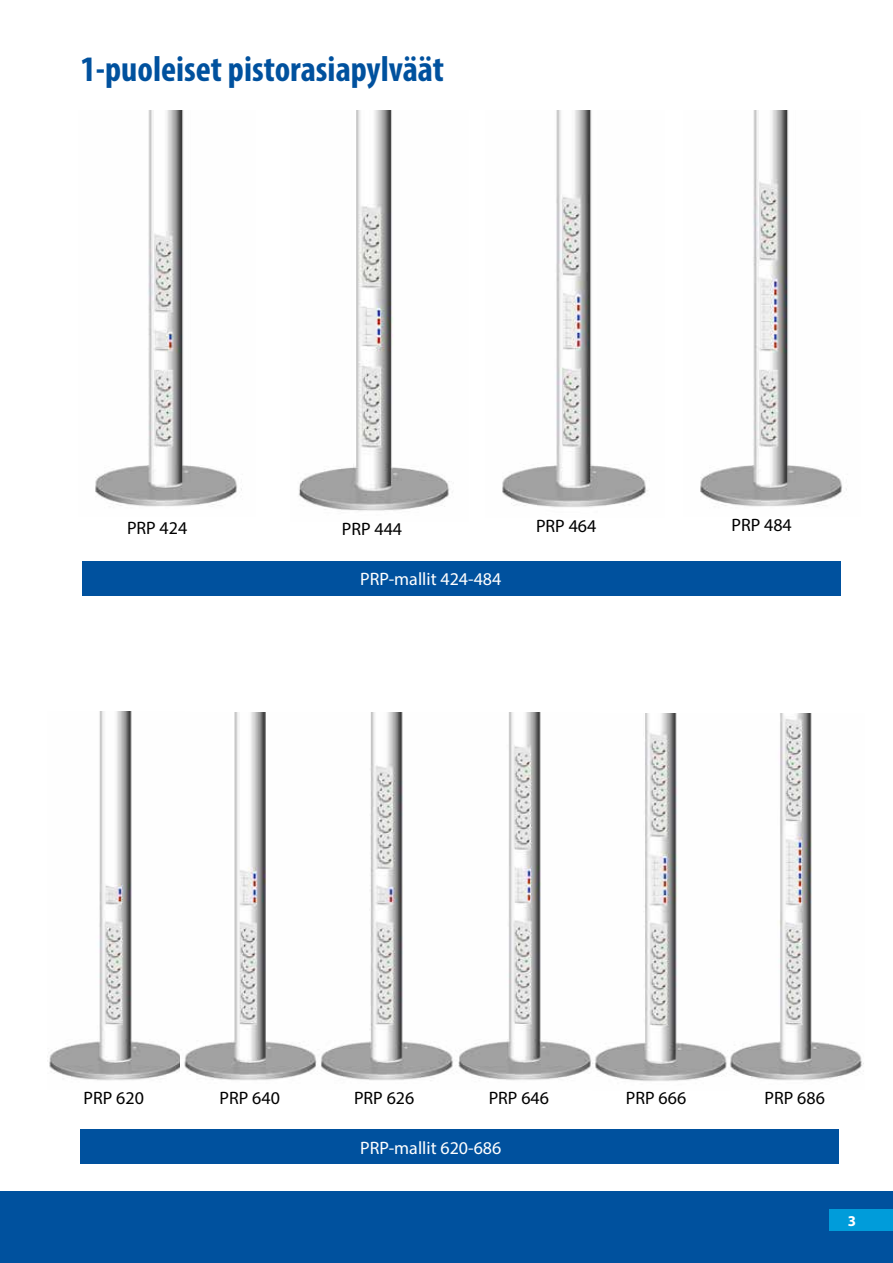
<style>
.page{position:relative;width:893px;height:1263px;background:#fff}
.page>*{position:absolute;margin:0;border:0;box-sizing:border-box;transform-origin:0 0}
.t1{font:700 condensed 36px "Myriad Pro";color:#00519e}
.t2{font:18px "Myriad Pro";color:#000}
.t3{font:18px "Myriad Pro";color:#fff}
.t4{font:700 15px "Myriad Pro";color:#fff}
</style>
<div class="page">
<div style="left:0;top:1191px;width:893px;height:72px;background:#00519e"></div>
<div style="left:830px;top:1210px;width:63px;height:21px;background:#009cda"></div>
<div style="left:82px;top:561px;width:758px;height:34px;background:#00519e"></div>
<div style="left:80px;top:1129px;width:759px;height:34px;background:#00519e"></div>
<img style="left:95px;top:111px;width:147px;height:396px">
<img style="left:298px;top:111px;width:152px;height:400px">
<img style="left:502px;top:111px;width:146px;height:396px">
<img style="left:700px;top:111px;width:147px;height:396px">
<img style="left:47px;top:711px;width:133px;height:370px">
<img style="left:184px;top:712px;width:543px;height:369px">
<img style="left:727px;top:713px;width:137px;height:367px">
<h1 class="t1" style="left:80px;top:47px;width:365px">1-puoleiset pistorasiapylväät</h1>
<p class="t2" style="left:127px;top:516px;width:62px">PRP 424</p>
<p class="t2" style="left:342px;top:517px;width:62px">PRP 444</p>
<p class="t2" style="left:536px;top:514px;width:62px">PRP 464</p>
<p class="t2" style="left:731px;top:514px;width:62px">PRP 484</p>
<p class="t3" style="left:360px;top:568px;width:143px">PRP-mallit 424-484</p>
<p class="t2" style="left:84px;top:1087px;width:62px">PRP 620</p>
<p class="t2" style="left:220px;top:1087px;width:62px">PRP 640</p>
<p class="t2" style="left:354px;top:1087px;width:62px">PRP 626</p>
<p class="t2" style="left:489px;top:1086px;width:62px">PRP 646</p>
<p class="t2" style="left:626px;top:1086px;width:62px">PRP 666</p>
<p class="t2" style="left:765px;top:1086px;width:62px">PRP 686</p>
<p class="t3" style="left:360px;top:1136px;width:143px">PRP-mallit 620-686</p>
<p class="t4" style="left:848px;top:1211px;width:10px">3</p>
</div>
